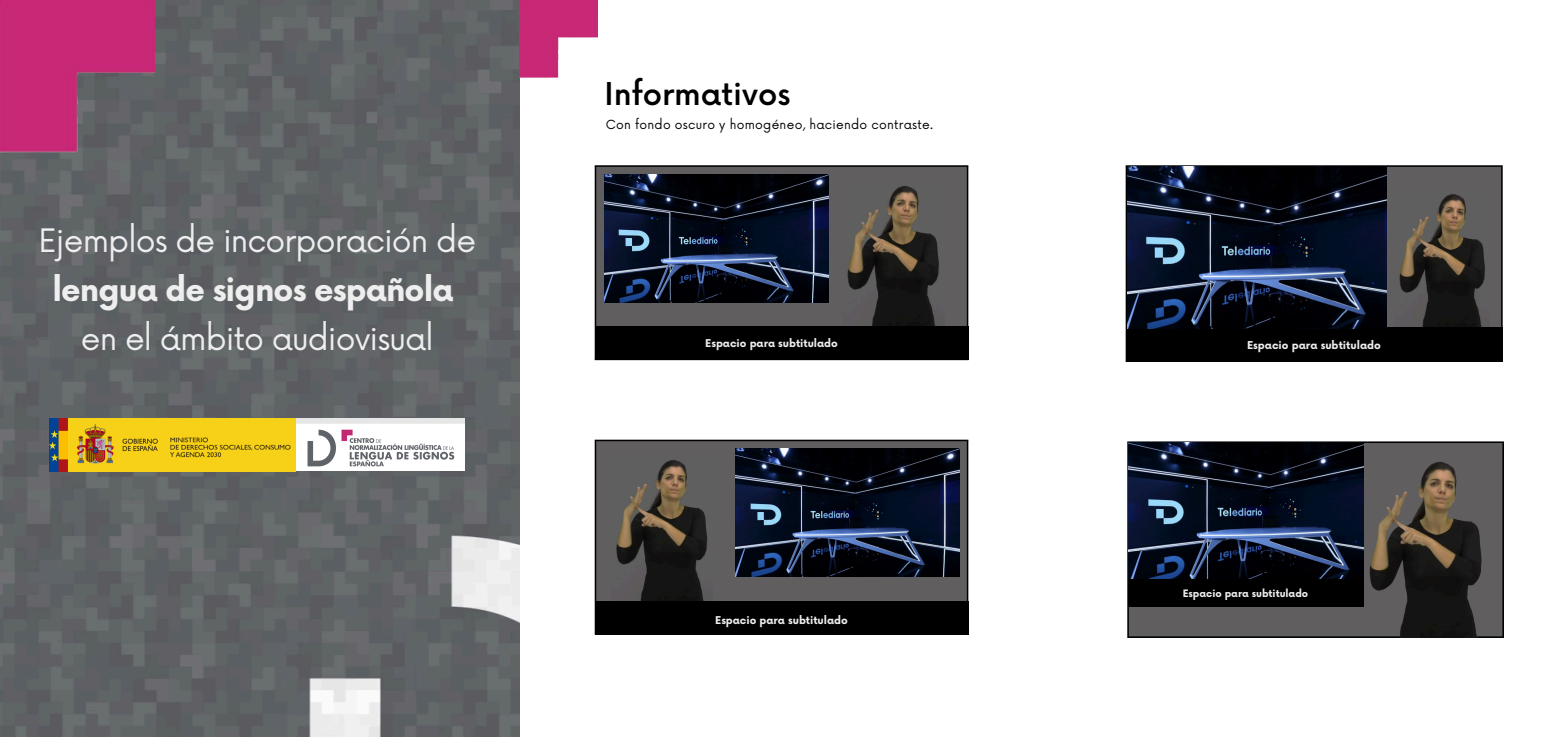
<style>
.page{position:relative;width:1563px;height:737px;background:#fff}
.page>*{position:absolute;margin:0;border:0;box-sizing:border-box;transform-origin:0 0}
.t1{font:31.5px/49.2px "Now";letter-spacing:-.03em;color:#eee;text-align:center}
.t2{font:500 30.62px "Now";color:#000}
.t3{font:12.25px "Now";letter-spacing:.02em;color:#000}
.t4{font:700 10.59px "Now";color:#eee}
.t5{font:700 10.5px "Now";color:#eee}
.t6{font:700 9.97px "Now";color:#eee}
.s1{font-weight:700}
</style>
<div class="page">
<img style="left:0;top:0;width:519px;height:341px">
<img style="left:0;top:0;width:154px;height:152px">
<img style="left:0;top:341px;width:519px;height:396px">
<img style="left:519px;top:0;width:78px;height:78px">
<div style="left:595px;top:166px;width:372px;height:194px;background:#605e5f"></div>
<hr style="left:595px;top:167px;width:1px;height:192px;background:#000">
<hr style="left:967px;top:167px;width:1px;height:192px;background:#000">
<hr style="left:595px;top:165px;width:373px;height:2px;background:#000">
<img style="left:847px;top:186px;width:92px;height:140px">
<div style="left:595px;top:326px;width:373px;height:34px;background:#000"></div>
<img style="left:604px;top:174px;width:224px;height:128px">
<div style="left:1126px;top:166px;width:376px;height:195px;background:#605e5f"></div>
<hr style="left:1125px;top:167px;width:2px;height:193px;background:#000">
<hr style="left:1501px;top:167px;width:1px;height:193px;background:#000">
<hr style="left:1125px;top:165px;width:377px;height:2px;background:#000">
<hr style="left:1125px;top:360px;width:377px;height:2px;background:#000">
<img style="left:1395px;top:194px;width:94px;height:134px">
<div style="left:1127px;top:328px;width:375px;height:34px;background:#000"></div>
<img style="left:1127px;top:167px;width:259px;height:161px">
<div style="left:595px;top:440px;width:372px;height:194px;background:#605e5f"></div>
<hr style="left:595px;top:441px;width:1px;height:192px;background:#000">
<hr style="left:967px;top:441px;width:1px;height:192px;background:#000">
<hr style="left:595px;top:440px;width:373px;height:1px;background:#000">
<img style="left:616px;top:460px;width:91px;height:141px">
<img style="left:736px;top:448px;width:223px;height:128px">
<div style="left:1128px;top:442px;width:375px;height:195px;background:#605e5f"></div>
<hr style="left:1127px;top:443px;width:1px;height:193px;background:#000">
<hr style="left:1502px;top:443px;width:2px;height:193px;background:#000">
<hr style="left:1127px;top:441px;width:377px;height:2px;background:#000">
<hr style="left:1127px;top:636px;width:377px;height:2px;background:#000">
<div style="left:1128px;top:578px;width:235px;height:29px;background:#000"></div>
<img style="left:1363px;top:458px;width:125px;height:180px">
<img style="left:1128px;top:443px;width:235px;height:135px">
<div style="left:595px;top:601px;width:373px;height:34px;background:#000"></div>
<img style="left:50px;top:418px;width:415px;height:53px">
<p class="t1" style="left:39px;top:218px;width:439px">Ejemplos de incorporación de <span class="s1">lengua de signos española </span>en el ámbito audiovisual</p>
<p class="t2" style="left:604px;top:77px;width:187px">Informativos</p>
<p class="t3" style="left:606px;top:118px;width:329px">Con fondo oscuro y homogéneo, haciendo contraste.</p>
<h2 class="t5" style="left:705px;top:337px;width:134px">Espacio para subtitulado</h2>
<p class="t4" style="left:1247px;top:340px;width:135px">Espacio para subtitulado</p>
<p class="t5" style="left:715px;top:615px;width:134px">Espacio para subtitulado</p>
<p class="t6" style="left:1182px;top:588px;width:127px">Espacio para subtitulado</p>
</div>
